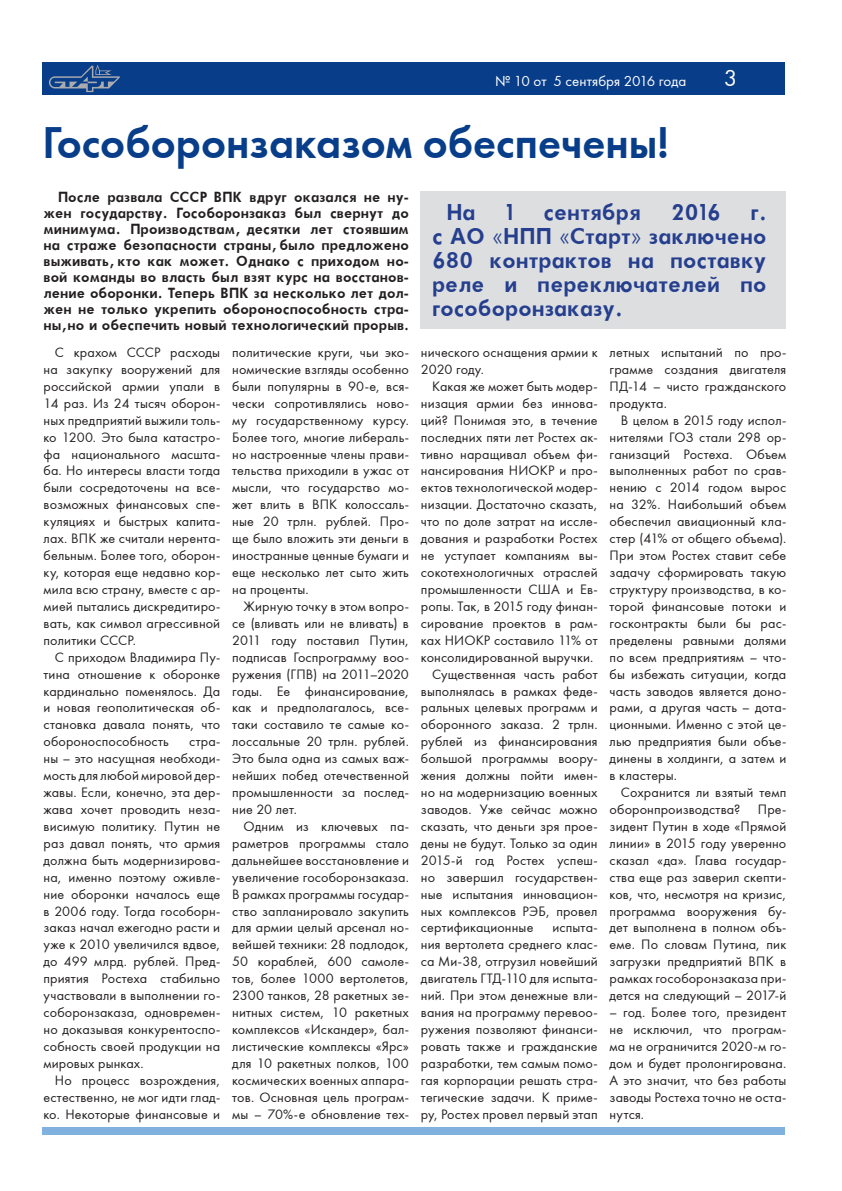
<style>
.page{position:relative;width:842px;height:1191px;background:#fff}
.page>*{position:absolute;margin:0;border:0;box-sizing:border-box;transform-origin:0 0}
.t1{font:46px "Futura Demi C";color:#083e89;scale:.96 1}
.t2{font:700 25px/24px "Futura Book";color:#253f8e;text-align:justify;scale:.95 1}
.t3{font:24px "Futura Book C";color:#fff}
.t4{font:700 16px/16px "Futura Book";color:#231f20;text-align:justify;scale:.95 1}
.t5{font:15px "Futura Book C";color:#fff}
.t6{font:14.1px/16.9px "Futura Book C";letter-spacing:.01em;color:#231f20;text-align:justify}
.s1{font-family:"Futuris";font-weight:400}
</style>
<div class="page">
<div style="left:43px;top:62px;width:742px;height:32px;background:#083e89"></div>
<div style="left:43px;top:1127px;width:742px;height:7px;background:#81b2df"></div>
<svg style="left:49px;top:65px;width:71px;height:27px"></svg>
<div style="left:420px;top:191px;width:365px;height:138px;background:#dddee0"></div>
<p class="t5" style="left:495px;top:73px;width:193px">¹ 10 от 5 сентября 2016 года</p>
<h3 class="t3" style="left:724px;top:65px;width:15px">3</h3>
<h1 class="t1" style="left:43px;top:115px;width:654px">Гособоронзаказом обеспечены!</h1>
<p class="t4" style="left:44px;top:188px;width:386px;text-indent:14px">После развала СССР ВПК вдруг оказался не ну&shy;жен государству. Гособоронзаказ был свернут до минимума. Производствам, десятки лет стоявшим на страже безопасности страны, было предложено выживать, кто как может. Однако с приходом но&shy;вой команды во власть был взят курс на восстанов&shy;ление оборонки. Теперь ВПК за несколько лет дол&shy;жен не только укрепить обороноспособность стра&shy;ны,но и обеспечить новый технологический прорыв.</p>
<p class="t6" style="left:44px;top:344px;width:178px;text-indent:11px">С крахом СССР расходы на закупку вооружений для российской армии упали в 14 раз. Из 24 тысяч оборон&shy;ных предприятий выжили толь&shy;ко 1200. Это была катастро&shy;фа национального масшта&shy;ба. Но интересы власти тогда были сосредоточены на все&shy;возможных финансовых спе&shy;куляциях и быстрых капита&shy;лах. ВПК же считали нерента&shy;бельным. Более того, оборон&shy;ку, которая еще недавно кор&shy;мила всю страну, вместе с ар&shy;мией пытались дискредитиро&shy;вать, как символ агрессивной политики СССР.</p>
<p class="t6" style="left:44px;top:648px;width:178px;text-indent:11px">С приходом Владимира Пу&shy;тина отношение к оборонке кардинально поменялось. Да и новая геополитическая об&shy;становка давала понять, что обороноспособность</p>
<h2 class="t2" style="left:432px;top:199px;width:353px;text-indent:14px">На 1 сентября 2016 г. с АО <span class="s1">«</span>НПП <span class="s1">«</span>Старт<span class="s1">»</span> заключено 680 контрактов на поставку реле и переключателей по гособоронзаказу.</h2>
<p class="t6" style="left:610px;top:344px;width:178px">летных испытаний по про&shy;грамме создания двигателя ПД-14 – чисто гражданского продукта.</p>
<p class="t6" style="left:610px;top:412px;width:178px;text-indent:11px">В целом в 2015 году испол&shy;нителями ГОЗ стали 298 ор&shy;ганизаций Ростеха. Объем выполненных работ по срав&shy;нению с 2014 годом вырос на 32%. Наибольший объем обеспечил авиационный кла&shy;стер (41% от общего объема).<br>При этом Ростех ставит себе задачу сформировать такую структуру производства, в ко&shy;торой финансовые потоки и госконтракты были бы рас&shy;пределены равными долями по всем предприятиям – что&shy;бы избежать ситуации, когда часть заводов является доно&shy;рами, а другая часть – дота&shy;ционными. Именно с этой це&shy;лью предприятия были объе&shy;динены в холдинги, а затем и в кластеры.</p>
<p class="t6" style="left:610px;top:784px;width:178px;text-indent:11px">Сохранится ли взятый темп оборонпроизводства? Пре&shy;зидент Путин в ходе «Прямой линии» в 2015 году уверенно сказал «да». Глава государ&shy;ства еще раз заверил скепти&shy;ков, что, несмотря на кризис, программа вооружения бу&shy;дет выполнена в полном объ&shy;еме. По словам Путина, пик загрузки предприятий ВПК в рамках гособоронзаказа при&shy;дется на следующий – 2017-й</p>
<p class="t6" style="left:610px;top:1004px;width:178px">– год. Более того, президент не исключил, что програм&shy;ма не ограничится 2020-м го&shy;дом и будет пролонгирована.<br>А это значит, что без работы заводы Ростеха точно не оста&shy;нутся.</p>
<p class="t6" style="left:232px;top:344px;width:178px">политические круги, чьи эко&shy;номические взгляды особенно были популярны в 90-е, вся&shy;чески сопротивлялись ново&shy;му государственному курсу.<br>Более того, многие либераль&shy;но настроенные члены прави&shy;тельства приходили в ужас от мысли, что государство мо&shy;жет влить в ВПК колоссаль&shy;ные 20 трлн. рублей. Про&shy;ще было вложить эти деньги в иностранные ценные бумаги и еще несколько лет сыто жить на проценты.</p>
<p class="t6" style="left:232px;top:598px;width:178px;text-indent:11px">Жирную точку в этом вопро&shy;се (вливать или не вливать) в 2011 году поставил Путин, подписав Госпрограмму воо&shy;ружения (ГПВ) на 2011–2020 годы. Ее финансирование, как и предполагалось, все&shy;таки составило те самые ко&shy;лоссальные 20 трлн. рублей.<br>Это была одна из самых важ&shy;нейших побед отечественной промышленности за послед&shy;ние 20 лет.</p>
<p class="t6" style="left:232px;top:818px;width:178px;text-indent:11px">Одним из ключевых па&shy;раметров программы стало дальнейшее восстановление и увеличение гособоронзаказа.<br>В рамках программы государ&shy;ство запланировало закупить для армии целый арсенал но&shy;вейшей техники: 28 подлодок, 50 кораблей, 600 самоле&shy;тов, более 1000 вертолетов, 2300 танков, 28 ракетных зе&shy;нитных систем, 10 ракетных комплексов «Искандер», бал&shy;листические комплексы «Ярс» для 10 ракетных полков, 100 космических военных аппара&shy;тов. Основная цель програм&shy;мы – 70%-е обновление тех-</p>
<p class="t6" style="left:421px;top:344px;width:178px">нического оснащения армии к<br>2020 году.</p>
<p class="t6" style="left:432px;top:378px;width:167px">Какая же может быть модер-</p>
<p class="t6" style="left:421px;top:395px;width:178px">низация армии без иннова-</p>
<p class="t6" style="left:421px;top:412px;width:178px">ций? Понимая это, в течение</p>
<p class="t6" style="left:421px;top:429px;width:178px">последних пяти лет Ростех ак-</p>
<p class="t6" style="left:421px;top:445px;width:178px">тивно наращивал объем фи-</p>
<p class="t6" style="left:421px;top:462px;width:178px">нансирования НИОКР и про-</p>
<p class="t6" style="left:421px;top:479px;width:178px">ектов технологической модер-</p>
<p class="t6" style="left:421px;top:496px;width:178px">низации. Достаточно сказать,</p>
<p class="t6" style="left:421px;top:513px;width:178px">что по доле затрат на иссле-</p>
<p class="t6" style="left:421px;top:530px;width:178px">дования и разработки Ростех</p>
<p class="t6" style="left:421px;top:547px;width:178px">не уступает компаниям вы-</p>
<p class="t6" style="left:421px;top:564px;width:178px">сокотехнологичных отраслей</p>
<p class="t6" style="left:421px;top:581px;width:178px">промышленности США и Ев-</p>
<p class="t6" style="left:421px;top:598px;width:178px">ропы. Так, в 2015 году финан-</p>
<p class="t6" style="left:421px;top:615px;width:178px">сирование проектов в рам-</p>
<p class="t6" style="left:421px;top:632px;width:178px">ках НИОКР составило 11% от</p>
<p class="t6" style="left:421px;top:648px;width:174px">консолидированной выручки.</p>
<p class="t6" style="left:432px;top:665px;width:167px">Существенная часть работ</p>
<p class="t6" style="left:421px;top:682px;width:178px">выполнялась в рамках феде-</p>
<p class="t6" style="left:421px;top:699px;width:178px">ральных целевых программ и</p>
<p class="t6" style="left:421px;top:716px;width:178px">оборонного заказа. 2 трлн.</p>
<p class="t6" style="left:421px;top:733px;width:178px">рублей из финансирования</p>
<p class="t6" style="left:421px;top:750px;width:178px">большой программы воору-</p>
<p class="t6" style="left:421px;top:767px;width:178px">жения должны пойти имен-</p>
<p class="t6" style="left:421px;top:784px;width:178px">но на модернизацию военных</p>
<p class="t6" style="left:421px;top:801px;width:178px">заводов. Уже сейчас можно</p>
<p class="t6" style="left:421px;top:818px;width:178px">сказать, что деньги зря прое-</p>
<p class="t6" style="left:421px;top:835px;width:178px">дены не будут. Только за один</p>
<p class="t6" style="left:421px;top:852px;width:178px">2015-й год Ростех успеш-</p>
<p class="t6" style="left:421px;top:868px;width:178px">но завершил государствен-</p>
<p class="t6" style="left:421px;top:885px;width:178px">ные испытания инновацион-</p>
<p class="t6" style="left:421px;top:902px;width:178px">ных комплексов РЭБ, провел</p>
<p class="t6" style="left:421px;top:919px;width:114px">сертификационные</p>
<p class="t6" style="left:44px;top:733px;width:178px;text-indent:146px">стра&shy;ны – это насущная необходи&shy;мость для любой мировой дер&shy;жавы. Если, конечно, эта дер&shy;жава хочет проводить неза&shy;висимую политику. Путин не раз давал понять, что армия должна быть модернизирова&shy;на, именно поэтому оживле&shy;ние оборонки началось еще в 2006 году. Тогда гособорн&shy;заказ начал ежегодно расти и уже к 2010 увеличился вдвое, до 499 млрд. рублей. Пред&shy;приятия Ростеха стабильно участвовали в выполнении го&shy;соборонзаказа, одновремен&shy;но доказывая конкурентоспо&shy;собность своей продукции на мировых рынках.</p>
<p class="t6" style="left:44px;top:1071px;width:178px;text-indent:11px">Но процесс возрождения, естественно, не мог идти глад&shy;ко. Некоторые финансовые и</p>
<p class="t6" style="left:421px;top:919px;width:178px;text-indent:131px">испыта&shy;ния вертолета среднего клас&shy;са Ми-38, отгрузил новейший двигатель ГТД-110 для испыта&shy;ний. При этом денежные вли&shy;вания на программу перевоо&shy;ружения позволяют финанси&shy;ровать также и гражданские разработки, тем самым помо&shy;гая корпорации решать стра&shy;тегические задачи. К приме&shy;ру, Ростех провел первый этап</p>
</div>
